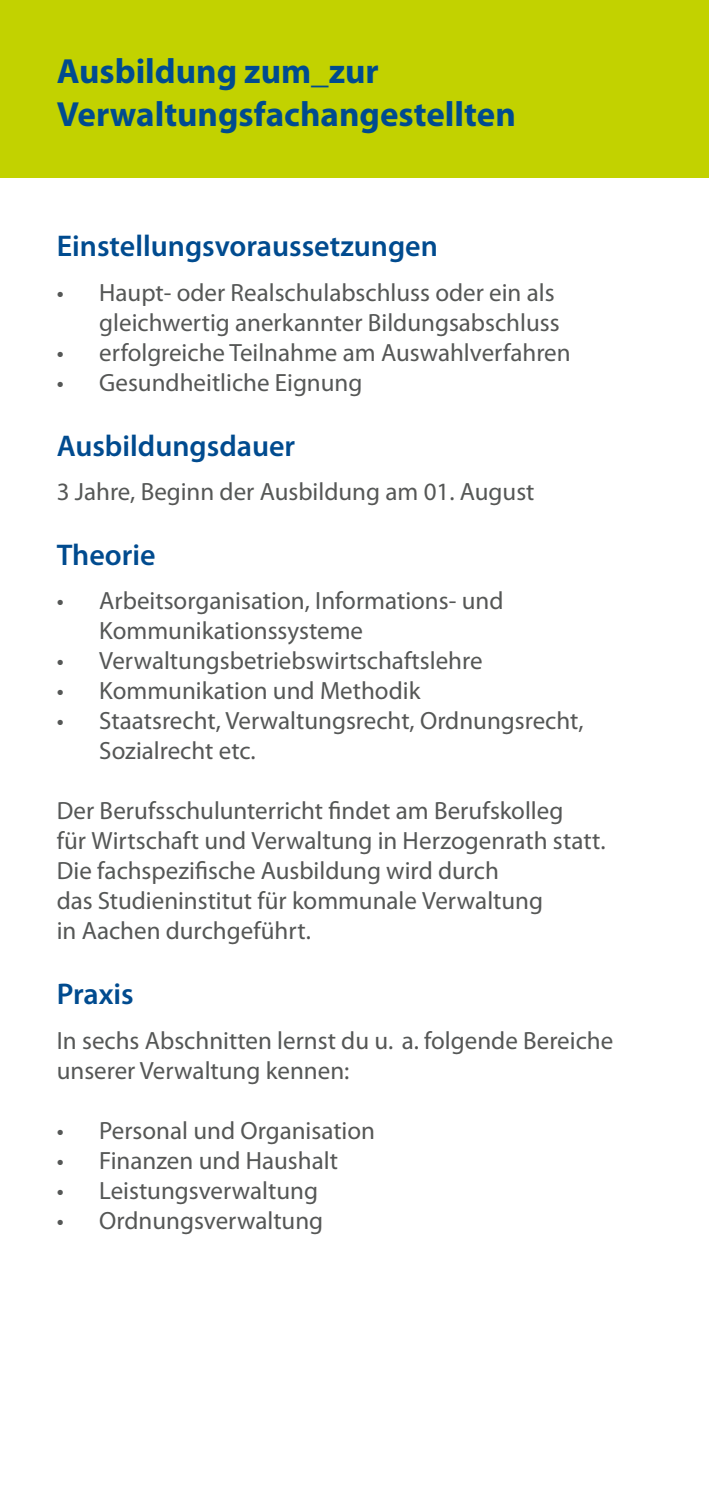
<style>
.page{position:relative;width:709px;height:1489px;background:#fff}
.page>*{position:absolute;margin:0;border:0;box-sizing:border-box;transform-origin:0 0}
.t1{font:700 35px/42.5px "Myriad Pro";color:#004b8f}
.t2{font:600 30px "Myriad Pro";color:#004b8f}
.t3{font:25px/30px "Myriad Pro";color:#555756}
</style>
<div class="page">
<div style="left:0;top:0;width:709px;height:177px;background:#c2d200"></div>
<h1 class="t1" style="left:57px;top:50px;width:460px">Ausbildung zum_zur<br>Verwaltungsfachangestellten</h1>
<p class="t2" style="left:57px;top:230px;width:383px">Einstellungsvoraussetzungen</p>
<p class="t3" style="left:57px;top:278px;width:504px;text-align:right">• Haupt- oder Realschulabschluss oder ein als gleichwertig anerkannter Bildungsabschluss</p>
<p class="t3" style="left:57px;top:338px;width:515px">• erfolgreiche Teilnahme am Auswahlverfahren</p>
<p class="t3" style="left:57px;top:368px;width:307px">• Gesundheitliche Eignung</p>
<p class="t2" style="left:57px;top:429px;width:240px">Ausbildungsdauer</p>
<p class="t3" style="left:57px;top:477px;width:479px">3 Jahre, Beginn der Ausbildung am 01. August</p>
<p class="t2" style="left:57px;top:538px;width:100px">Theorie</p>
<p class="t3" style="left:99px;top:586px;width:406px;text-indent:-43px">• Arbeitsorganisation, Informations- und<br>Kommunikationssysteme</p>
<p class="t3" style="left:57px;top:646px;width:427px">• Verwaltungsbetriebswirtschaftslehre</p>
<p class="t3" style="left:57px;top:676px;width:365px">• Kommunikation und Methodik</p>
<p class="t3" style="left:99px;top:706px;width:486px;text-indent:-43px">• Staatsrecht, Verwaltungsrecht, Ordnungsrecht,<br>Sozialrecht etc.</p>
<p class="t3" style="left:57px;top:796px;width:550px">Der Berufsschulunterricht findet am Berufskolleg<br>für Wirtschaft und Verwaltung in Herzogenrath statt.<br>Die fachspezifische Ausbildung wird durch<br>das Studieninstitut für kommunale Verwaltung<br>in Aachen durchgeführt.</p>
<p class="t2" style="left:57px;top:977px;width:79px">Praxis</p>
<p class="t3" style="left:57px;top:1025px;width:558px">In sechs Abschnitten lernst du u. a. folgende Bereiche unserer Verwaltung kennen:</p>
<p class="t3" style="left:57px;top:1115px;width:320px">• Personal und Organisation</p>
<p class="t3" style="left:57px;top:1145px;width:283px">• Finanzen und Haushalt</p>
<p class="t3" style="left:57px;top:1175px;width:263px">• Leistungsverwaltung</p>
<p class="t3" style="left:57px;top:1205px;width:268px">• Ordnungsverwaltung</p>
</div>
